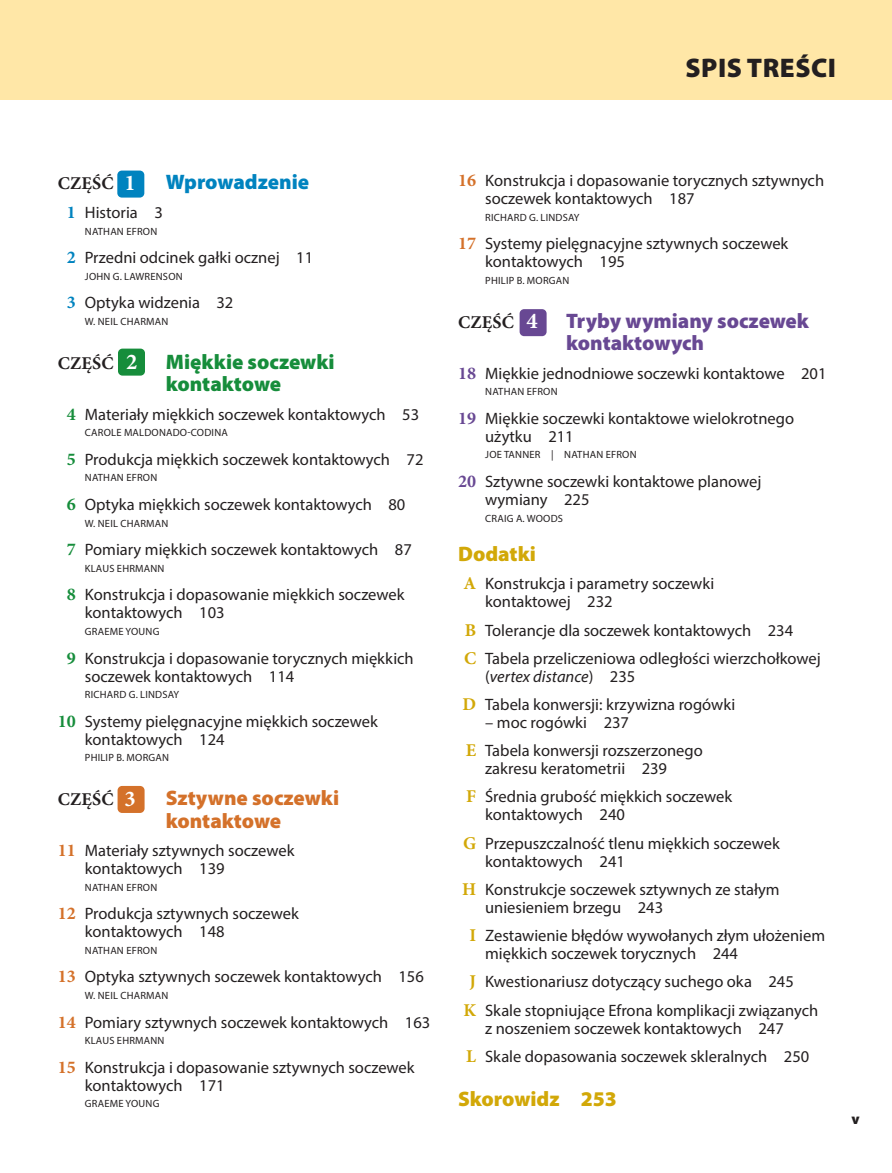
<style>
.page{position:relative;width:892px;height:1173px;background:#fff}
.page>*{position:absolute;margin:0;border:0;box-sizing:border-box;transform-origin:0 0}
.FM_title{font:900 27px "Myriad Pro";letter-spacing:.02em;color:#231f20}
.FM_CON_Part_4_title{font:900 21px/22.5px "Myriad Pro";color:#684893}
.FM_CON_Part_2_title{font:900 21px/22.5px "Myriad Pro";color:#168d3b}
.FM_CON_Part_3_title{font:900 21px/22.5px "Myriad Pro";color:#d4712a}
.FM_CON_Appendix_titl{font:900 21px "Myriad Pro";color:#d2a808}
.FM_CON_Part_1_title{font:900 21px "Myriad Pro";color:#0083bf}
.FM_CON_Part_1_title-2{font:700 18px "Minion Pro";letter-spacing:.01em;color:#231f20}
.FM_CON_Part_2_title-2{font:700 18px "Minion Pro";letter-spacing:.01em;color:#231f20}
.FM_CON_Part_3_title-2{font:700 18px "Minion Pro";letter-spacing:.01em;color:#231f20}
.FM_CON_Part_4_title-2{font:700 18px "Minion Pro";letter-spacing:.01em;color:#231f20}
.FM_CON_Number_list_l{font:16.5px/18px "Myriad Pro";color:#231f20}
.FM_CON_Alpha_list_le{font:16.5px/18px "Myriad Pro";color:#231f20}
.t1{font:900 15px "Myriad Pro";color:#231f20}
.FM_CON_Unknown_list{font:10.5px "Myriad Pro";letter-spacing:.02em;color:#231f20}
.s1{font-size:22.5px;color:#fff}
.s2{font-family:"Minion Pro";font-weight:700;font-size:18px;color:#0083bf}
.s3{font-family:"Minion Pro";font-weight:700;font-size:18px;color:#168d3b}
.s4{font-family:"Minion Pro";font-weight:700;font-size:18px;color:#d4712a}
.s5{font-family:"Minion Pro";font-weight:700;font-size:18px;color:#684893}
.s6{font-family:"Minion Pro";font-weight:700;font-size:18px;color:#d2a808}
.s7{font-style:italic}
</style>
<div class="page">
<div style="left:0;top:0;width:892px;height:100px;background:#ffe7a7"></div>
<div style="left:519px;top:309px;width:27px;height:27px;background:#684893;border-radius:4px"></div>
<div style="left:118px;top:786px;width:27px;height:27px;background:#d4712a;border-radius:4px"></div>
<div style="left:118px;top:348px;width:27px;height:27px;background:#168d3b;border-radius:4px"></div>
<div style="left:117px;top:171px;width:27px;height:27px;background:#0083bf;border-radius:4px"></div>
<p class="FM_title" style="left:685px;top:49px;width:152px">SPIS TREŚCI</p>
<p class="FM_CON_Part_1_title-2" style="left:58px;top:171px;width:79px">CZĘŚĆ <span class="s1">1</span></p>
<p class="FM_CON_Part_1_title" style="left:166px;top:168px;width:145px">Wprowadzenie</p>
<p class="FM_CON_Number_list_l" style="left:67px;top:203px;width:97px"><span class="s2">1</span> Historia 3</p>
<p class="FM_CON_Unknown_list" style="left:85px;top:225px;width:74px">NATHAN EFRON</p>
<p class="FM_CON_Number_list_l" style="left:67px;top:248px;width:248px"><span class="s2">2</span> Przedni odcinek gałki ocznej 11</p>
<p class="FM_CON_Unknown_list" style="left:85px;top:270px;width:99px">JOHN G. LAWRENSON</p>
<p class="FM_CON_Number_list_l" style="left:67px;top:293px;width:168px"><span class="s2">3</span> Optyka widzenia 32</p>
<p class="FM_CON_Unknown_list" style="left:85px;top:315px;width:85px">W. NEIL CHARMAN</p>
<p class="FM_CON_Part_2_title-2" style="left:58px;top:350px;width:81px">CZĘŚĆ <span class="s1">2</span></p>
<p class="FM_CON_Part_2_title" style="left:166px;top:349px;width:170px">Miękkie soczewki kontaktowe</p>
<p class="FM_CON_Number_list_l" style="left:67px;top:405px;width:354px"><span class="s3">4</span> Materiały miękkich soczewek kontaktowych 53</p>
<p class="FM_CON_Unknown_list" style="left:85px;top:426px;width:144px">CAROLE MALDONADO-CODINA</p>
<p class="FM_CON_Number_list_l" style="left:67px;top:450px;width:358px"><span class="s3">5</span> Produkcja miękkich soczewek kontaktowych 72</p>
<p class="FM_CON_Unknown_list" style="left:85px;top:471px;width:74px">NATHAN EFRON</p>
<p class="FM_CON_Number_list_l" style="left:67px;top:495px;width:340px"><span class="s3">6</span> Optyka miękkich soczewek kontaktowych 80</p>
<p class="FM_CON_Unknown_list" style="left:85px;top:516px;width:85px">W. NEIL CHARMAN</p>
<p class="FM_CON_Number_list_l" style="left:67px;top:540px;width:346px"><span class="s3">7</span> Pomiary miękkich soczewek kontaktowych 87</p>
<p class="FM_CON_Unknown_list" style="left:85px;top:562px;width:81px">KLAUS EHRMANN</p>
<p class="FM_CON_Number_list_l" style="left:85px;top:585px;width:321px;text-indent:-18px"><span class="s3">8</span> Konstrukcja i dopasowanie miękkich soczewek kontaktowych 103</p>
<p class="FM_CON_Unknown_list" style="left:85px;top:625px;width:76px">GRAEME YOUNG</p>
<p class="FM_CON_Number_list_l" style="left:85px;top:649px;width:330px;text-indent:-18px"><span class="s3">9</span> Konstrukcja i dopasowanie torycznych miękkich soczewek kontaktowych 114</p>
<p class="FM_CON_Unknown_list" style="left:85px;top:688px;width:96px">RICHARD G. LINDSAY</p>
<p class="FM_CON_Number_list_l" style="left:85px;top:712px;width:294px;text-indent:-27px"><span class="s3">10</span> Systemy pielęgnacyjne miękkich soczewek kontaktowych 124</p>
<p class="FM_CON_Unknown_list" style="left:85px;top:751px;width:86px">PHILIP B. MORGAN</p>
<p class="FM_CON_Part_3_title-2" style="left:58px;top:786px;width:79px">CZĘŚĆ <span class="s1">3</span></p>
<p class="FM_CON_Part_3_title" style="left:166px;top:786px;width:175px">Sztywne soczewki kontaktowe</p>
<p class="FM_CON_Number_list_l" style="left:85px;top:841px;width:211px;text-indent:-27px"><span class="s4">11</span> Materiały sztywnych soczewek kontaktowych 139</p>
<p class="FM_CON_Unknown_list" style="left:85px;top:880px;width:74px">NATHAN EFRON</p>
<p class="FM_CON_Number_list_l" style="left:85px;top:904px;width:215px;text-indent:-27px"><span class="s4">12</span> Produkcja sztywnych soczewek kontaktowych 148</p>
<p class="FM_CON_Unknown_list" style="left:85px;top:943px;width:74px">NATHAN EFRON</p>
<p class="FM_CON_Number_list_l" style="left:58px;top:967px;width:367px"><span class="s4">13</span> Optyka sztywnych soczewek kontaktowych 156</p>
<p class="FM_CON_Unknown_list" style="left:85px;top:989px;width:85px">W. NEIL CHARMAN</p>
<p class="FM_CON_Number_list_l" style="left:58px;top:1012px;width:374px"><span class="s4">14</span> Pomiary sztywnych soczewek kontaktowych 163</p>
<p class="FM_CON_Unknown_list" style="left:85px;top:1034px;width:81px">KLAUS EHRMANN</p>
<p class="FM_CON_Number_list_l" style="left:85px;top:1058px;width:331px;text-indent:-27px"><span class="s4">15</span> Konstrukcja i dopasowanie sztywnych soczewek kontaktowych 171</p>
<p class="FM_CON_Unknown_list" style="left:85px;top:1097px;width:76px">GRAEME YOUNG</p>
<p class="FM_CON_Number_list_l" style="left:485px;top:171px;width:340px;text-indent:-27px"><span class="s4">16</span> Konstrukcja i dopasowanie torycznych sztywnych soczewek kontaktowych 187</p>
<p class="FM_CON_Unknown_list" style="left:485px;top:211px;width:96px">RICHARD G. LINDSAY</p>
<p class="FM_CON_Number_list_l" style="left:485px;top:234px;width:305px;text-indent:-27px"><span class="s4">17</span> Systemy pielęgnacyjne sztywnych soczewek kontaktowych 195</p>
<p class="FM_CON_Unknown_list" style="left:485px;top:274px;width:86px">PHILIP B. MORGAN</p>
<p class="FM_CON_Part_4_title-2" style="left:458px;top:309px;width:81px">CZĘŚĆ <span class="s1">4</span></p>
<p class="FM_CON_Part_4_title" style="left:566px;top:308px;width:244px">Tryby wymiany soczewek kontaktowych</p>
<p class="FM_CON_Number_list_l" style="left:458px;top:364px;width:370px"><span class="s5">18</span> Miękkie jednodniowe soczewki kontaktowe 201</p>
<p class="FM_CON_Unknown_list" style="left:485px;top:385px;width:74px">NATHAN EFRON</p>
<p class="FM_CON_Number_list_l" style="left:485px;top:409px;width:310px;text-indent:-27px"><span class="s5">19</span> Miękkie soczewki kontaktowe wielokrotnego użytku 211</p>
<p class="FM_CON_Unknown_list" style="left:485px;top:448px;width:153px">JOE TANNER | NATHAN EFRON</p>
<p class="FM_CON_Number_list_l" style="left:485px;top:472px;width:278px;text-indent:-27px"><span class="s5">20</span> Sztywne soczewki kontaktowe planowej wymiany 225</p>
<p class="FM_CON_Unknown_list" style="left:485px;top:511px;width:79px">CRAIG A. WOODS</p>
<p class="FM_CON_Appendix_titl" style="left:458px;top:540px;width:79px">Dodatki</p>
<p class="FM_CON_Alpha_list_le" style="left:485px;top:574px;width:230px;text-indent:-22px"><span class="s6">A</span> Konstrukcja i parametry soczewki kontaktowej 232</p>
<p class="FM_CON_Alpha_list_le" style="left:464px;top:621px;width:330px"><span class="s6">B</span> Tolerancje dla soczewek kontaktowych 234</p>
<p class="FM_CON_Alpha_list_le" style="left:485px;top:649px;width:337px;text-indent:-21px"><span class="s6">C</span> Tabela przeliczeniowa odległości wierzchołkowej (<span class="s7">vertex distance</span>) 235</p>
<p class="FM_CON_Alpha_list_le" style="left:462px;top:695px;width:274px"><span class="s6">D</span> Tabela konwersji: krzywizna rogówki</p>
<p class="FM_CON_Alpha_list_le" style="left:485px;top:713px;width:145px">– moc rogówki 237</p>
<p class="FM_CON_Alpha_list_le" style="left:485px;top:741px;width:219px;text-indent:-19px"><span class="s6">E</span> Tabela konwersji rozszerzonego zakresu keratometrii 239</p>
<p class="FM_CON_Alpha_list_le" style="left:485px;top:787px;width:248px;text-indent:-19px"><span class="s6">F</span> Średnia grubość miękkich soczewek kontaktowych 240</p>
<p class="FM_CON_Alpha_list_le" style="left:485px;top:834px;width:296px;text-indent:-22px"><span class="s6">G</span> Przepuszczalność tlenu miękkich soczewek kontaktowych 241</p>
<p class="FM_CON_Alpha_list_le" style="left:485px;top:880px;width:296px;text-indent:-23px"><span class="s6">H</span> Konstrukcje soczewek sztywnych ze stałym uniesieniem brzegu 243</p>
<p class="FM_CON_Alpha_list_le" style="left:485px;top:926px;width:341px;text-indent:-16px"><span class="s6">I</span> Zestawienie błędów wywołanych złym ułożeniem miękkich soczewek torycznych 244</p>
<p class="FM_CON_Alpha_list_le" style="left:469px;top:972px;width:326px"><span class="s6">J</span> Kwestionariusz dotyczący suchego oka 245</p>
<p class="FM_CON_Alpha_list_le" style="left:485px;top:1000px;width:335px;text-indent:-22px"><span class="s6">K</span> Skale stopniujące Efrona komplikacji związanych z noszeniem soczewek kontaktowych 247</p>
<p class="FM_CON_Alpha_list_le" style="left:466px;top:1047px;width:344px"><span class="s6">L</span> Skale dopasowania soczewek skleralnych 250</p>
<p class="FM_CON_Appendix_titl" style="left:458px;top:1084px;width:160px">Skorowidz 253</p>
<p class="t1" style="left:851px;top:1108px;width:10px">v</p>
</div>
